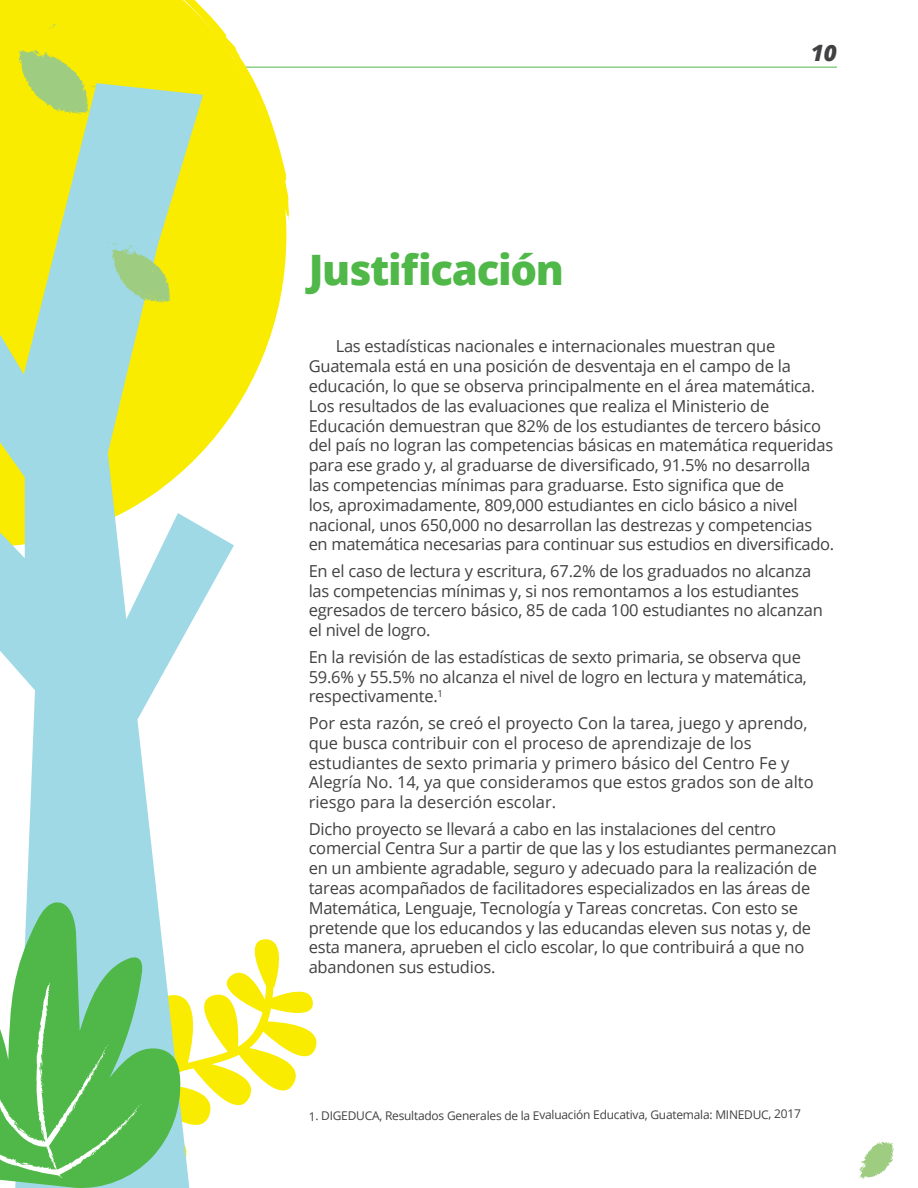
<style>
.page{position:relative;width:918px;height:1188px;background:#fff}
.page>*{position:absolute;margin:0;border:0;box-sizing:border-box;transform-origin:0 0}
.t1{font:800 42px "Open Sans";letter-spacing:-.03em;color:#50b848}
.t2{font:italic 800 22.5px "Open Sans";color:#414042}
.t3{font:16.5px/19.8px "Open Sans";letter-spacing:-.015em;color:#414042}
.t4{font:12px "Open Sans";letter-spacing:-.025em;color:#414042}
</style>
<div class="page">
<hr style="left:81px;top:67px;width:756px;height:1px;background:#50b848">
<svg style="left:234px;top:939px;width:83px;height:167px"></svg>
<svg style="left:0;top:0;width:289px;height:411px;fill:#f9ec00"></svg>
<svg style="left:0;top:83px;width:234px;height:1105px"></svg>
<svg style="left:106px;top:243px;width:65px;height:60px;background:#abd593"></svg>
<svg style="left:46px;top:22px;width:17px;height:8px"></svg>
<svg style="left:18px;top:48px;width:81px;height:66px;background:#c7db49"></svg>
<svg style="left:0;top:902px;width:182px;height:286px"></svg>
<svg style="left:0;top:983px;width:141px;height:195px;background:#64c061"></svg>
<svg style="left:859px;top:1142px;width:35px;height:37px"></svg>
<h1 class="t1" style="left:309px;top:238px;width:257px">Justificación</h1>
<h2 class="t2" style="left:811px;top:35px;width:28px">10</h2>
<p class="t3" style="left:309px;top:336px;width:527px;text-indent:27px">Las estadísticas nacionales e internacionales muestran que Guatemala está en una posición de desventaja en el campo de la educación, lo que se observa principalmente en el área matemática.<br>Los resultados de las evaluaciones que realiza el Ministerio de Educación demuestran que 82% de los estudiantes de tercero básico del país no logran las competencias básicas en matemática requeridas para ese grado y, al graduarse de diversificado, 91.5% no desarrolla las competencias mínimas para graduarse. Esto significa que de<br>los, aproximadamente, 809,000 estudiantes en ciclo básico a nivel nacional, unos 650,000 no desarrollan las destrezas y competencias en matemática necesarias para continuar sus estudios en diversificado.</p>
<p class="t3" style="left:309px;top:561px;width:516px">En el caso de lectura y escritura, 67.2% de los graduados no alcanza las competencias mínimas y, si nos remontamos a los estudiantes egresados de tercero básico, 85 de cada 100 estudiantes no alcanzan el nivel de logro.</p>
<p class="t3" style="left:309px;top:646px;width:500px">En la revisión de las estadísticas de sexto primaria, se observa que<br>59.6% y 55.5% no alcanza el nivel de logro en lectura y matemática, respectivamente.<sup>1</sup></p>
<p class="t3" style="left:309px;top:713px;width:507px">Por esta razón, se creó el proyecto Con la tarea, juego y aprendo, que busca contribuir con el proceso de aprendizaje de los estudiantes de sexto primaria y primero básico del Centro Fe y Alegría No. 14, ya que consideramos que estos grados son de alto riesgo para la deserción escolar.</p>
<p class="t3" style="left:309px;top:818px;width:530px">Dicho proyecto se llevará a cabo en las instalaciones del centro comercial Centra Sur a partir de que las y los estudiantes permanezcan en un ambiente agradable, seguro y adecuado para la realización de tareas acompañados de facilitadores especializados en las áreas de Matemática, Lenguaje, Tecnología y Tareas concretas. Con esto se pretende que los educandos y las educandas eleven sus notas y, de esta manera, aprueben el ciclo escolar, lo que contribuirá a que no abandonen sus estudios.</p>
<p class="t4" style="left:309px;top:1107px;width:494px">1. DIGEDUCA, Resultados Generales de la Evaluación Educativa, Guatemala: MINEDUC, 2017</p>
</div>
